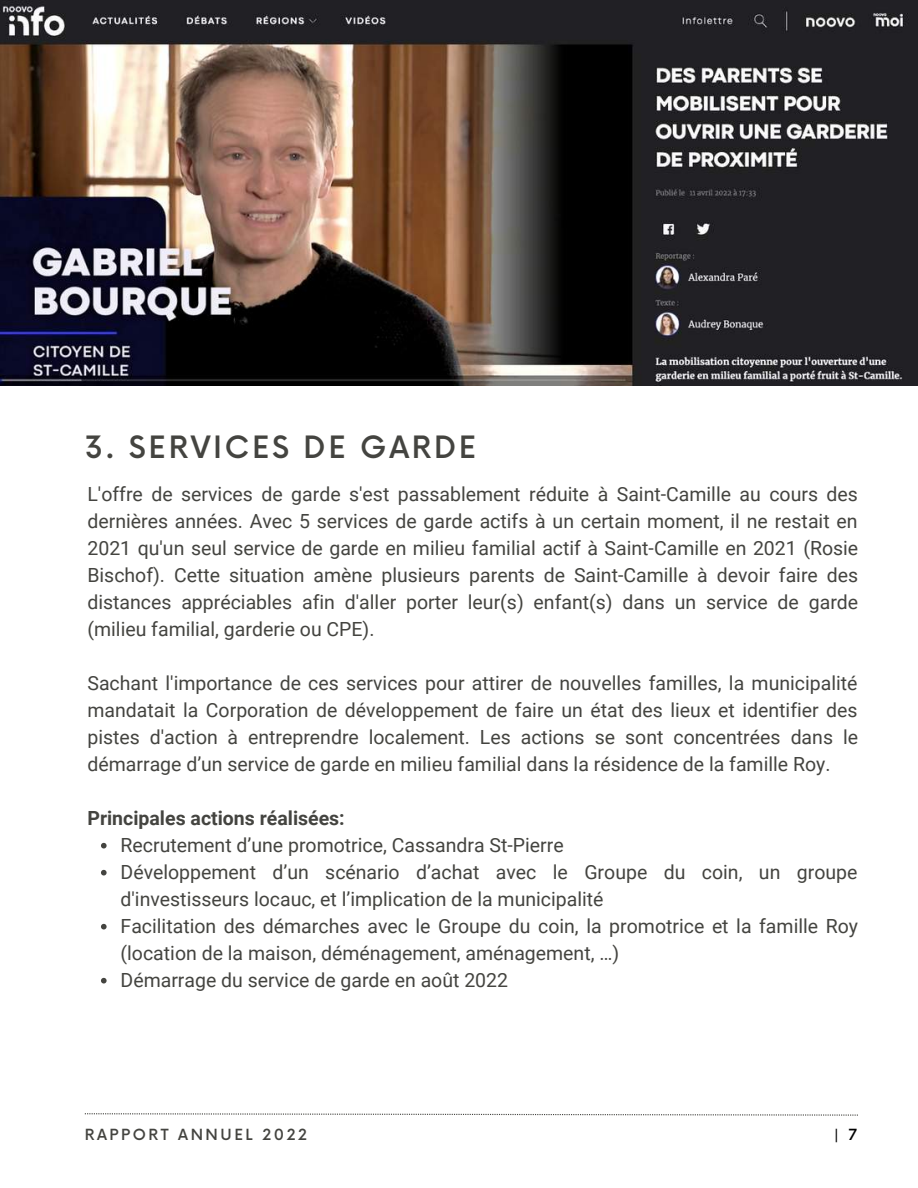
<style>
.page{position:relative;width:918px;height:1188px;background:#fff}
.page>*{position:absolute;margin:0;border:0;box-sizing:border-box;transform-origin:0 0}
.t1{font:500 30px "Now";letter-spacing:.09em;color:#444440}
.t2{font:19.5px/27px "Roboto";color:#444440;text-align:justify}
.t3{font:700 19.5px "Roboto";color:#444440}
.t4{font:500 15px "Now";letter-spacing:.17em;color:#444440}
.t5{font:500 15px "Now";color:#000}
</style>
<div class="page">
<img style="left:0;top:0;width:918px;height:386px">
<svg style="left:101px;top:843px;width:6px;height:5px"></svg>
<svg style="left:101px;top:870px;width:6px;height:5px"></svg>
<svg style="left:101px;top:924px;width:6px;height:5px"></svg>
<svg style="left:101px;top:978px;width:6px;height:5px"></svg>
<svg style="left:85px;top:1113px;width:773px;height:3px"></svg>
<h1 class="t1" style="left:85px;top:431px;width:393px">3. SERVICES DE GARDE</h1>
<p class="t2" style="left:87px;top:481px;width:772px">L'offre de services de garde s'est passablement réduite à Saint-Camille au cours des dernières années. Avec 5 services de garde actifs à un certain moment, il ne restait en 2021 qu'un seul service de garde en milieu familial actif à Saint-Camille en 2021 (Rosie Bischof). Cette situation amène plusieurs parents de Saint-Camille à devoir faire des distances appréciables afin d'aller porter leur(s) enfant(s) dans un service de garde (milieu familial, garderie ou CPE).</p>
<p class="t2" style="left:87px;top:670px;width:772px">Sachant l'importance de ces services pour attirer de nouvelles familles, la municipalité mandatait la Corporation de développement de faire un état des lieux et identifier des pistes d'action à entreprendre localement. Les actions se sont concentrées dans le démarrage d’un service de garde en milieu familial dans la résidence de la famille Roy.</p>
<p class="t3" style="left:87px;top:807px;width:259px">Principales actions réalisées:</p>
<p class="t2" style="left:121px;top:832px;width:739px;text-align:left">Recrutement d’une promotrice, Cassandra St-Pierre<br>Développement d’un scénario d’achat avec le Groupe du coin, un groupe d'investisseurs locauc, et l’implication de la municipalité<br>Facilitation des démarches avec le Groupe du coin, la promotrice et la famille Roy (location de la maison, déménagement, aménagement, …)<br>Démarrage du service de garde en août 2022</p>
<p class="t4" style="left:85px;top:1126px;width:224px">RAPPORT ANNUEL 2022</p>
<p class="t5" style="left:834px;top:1126px;width:24px">| 7</p>
</div>
